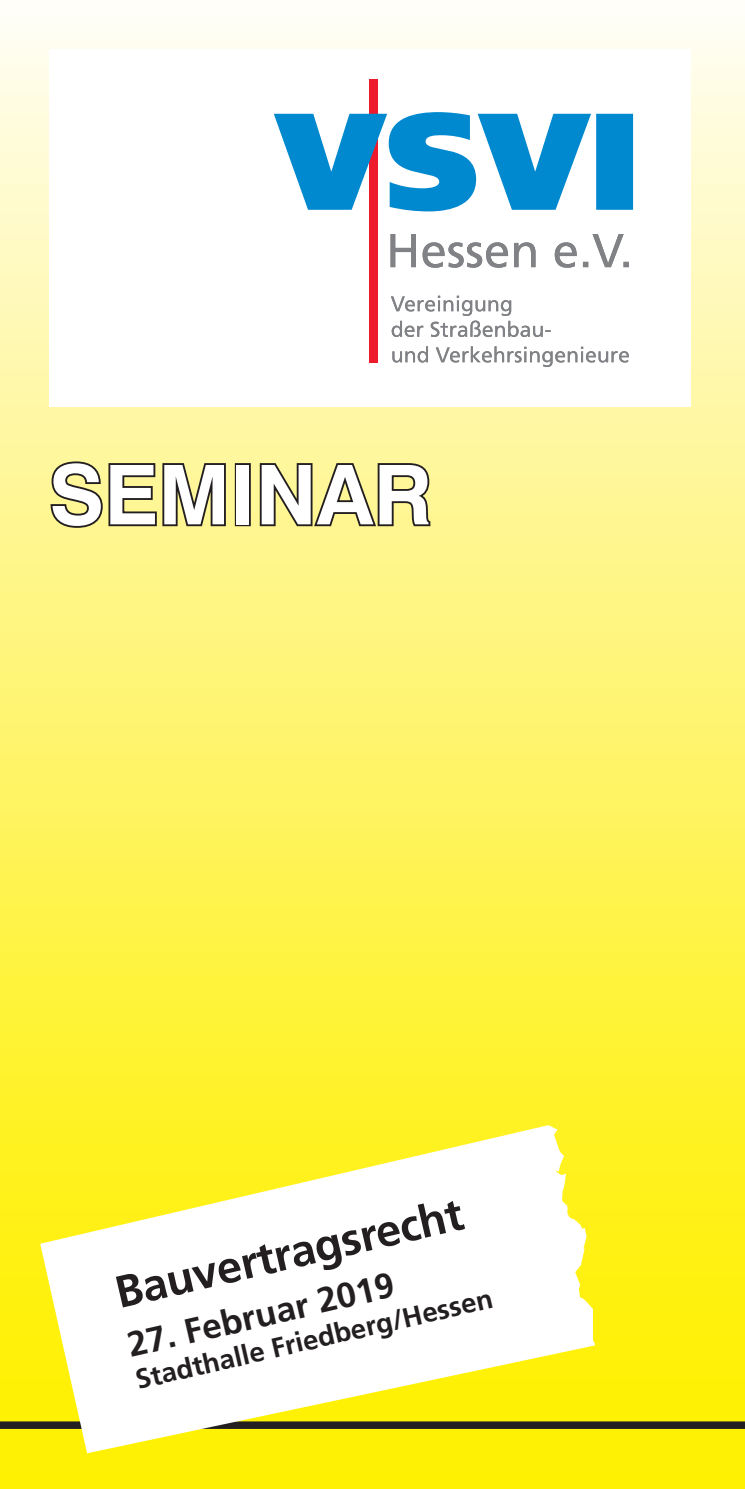
<style>
.page{position:relative;width:745px;height:1489px;background:#fff}
.page>*{position:absolute;margin:0;border:0;box-sizing:border-box;transform-origin:0 0}
.t1{font:700 82.5px "Swiss 721 BT";color:#fff}
.t2{font:700 45px "Frutiger";color:#231f20}
.t3{font:700 35px "Frutiger";color:#231f20}
.t4{font:700 27.5px "Frutiger";color:#231f20}
</style>
<div class="page">
<div style="left:0;top:0;width:744px;height:1488px;background:linear-gradient(to bottom,#fffcf0,#feee00)"></div>
<div style="left:49px;top:49px;width:641px;height:357px;background:#fff"></div>
<div style="left:369px;top:79px;width:8px;height:284px;background:#ee1b2d"></div>
<svg style="left:390px;top:234px;width:238px;height:34px"></svg>
<svg style="left:391px;top:296px;width:159px;height:41px"></svg>
<svg style="left:392px;top:346px;width:236px;height:21px"></svg>
<svg style="left:273px;top:112px;width:359px;height:99px"></svg>
<div style="left:0;top:1421px;width:744px;height:7px;background:#231f20"></div>
<svg style="left:40px;top:1125px;width:554px;height:328px"></svg>
<svg style="left:49px;top:446px;width:178px;height:83px;background:#c0b976"></svg>
<div style="left:235px;top:463px;width:16px;height:63px;border:4px solid #231f20"></div>
<svg style="left:258px;top:460px;width:174px;height:68px;background:#bbb372"></svg>
<p class="t1" style="left:49px;top:444px;width:384px">SEMINAR</p>
<p class="t2" style="left:110px;top:1267px;width:357px;rotate:-13deg">Bauvertragsrecht</p>
<p class="t3" style="left:123px;top:1324px;width:274px;rotate:-13deg">27. Februar 2019</p>
<p class="t4" style="left:132px;top:1363px;width:367px;rotate:-13deg">Stadthalle Friedberg/Hessen</p>
</div>
